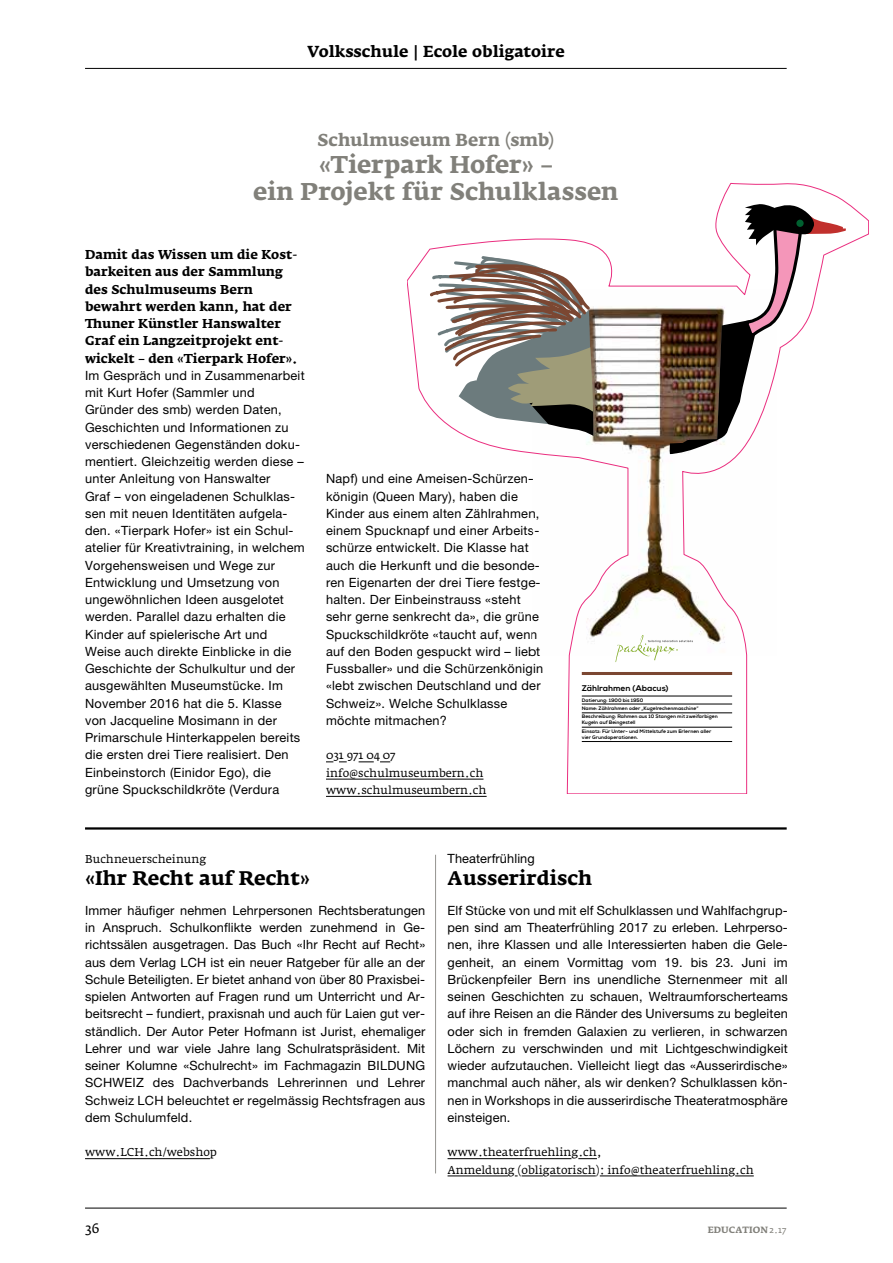
<style>
.page{position:relative;width:893px;height:1263px;background:#fff}
.page>*{position:absolute;margin:0;border:0;box-sizing:border-box;transform-origin:0 0}
.t1{font:700 24px/27px "Fedra Serif A Std";color:#81807a;text-align:center}
.t2{font:700 19.5px "Fedra Serif A Std";color:#000}
.t3{font:700 17.25px "Fedra Serif A Std";letter-spacing:.005em;color:#81807a}
.t4{font:700 15.75px "Fedra Serif A Std";color:#000}
.t5{font:13.5px "Fedra Serif A Std";color:#000}
.t6{font:12.75px/17.2px "Helvetica Neue LT Std";letter-spacing:.02em;color:#000;text-align:justify}
.t7{font:700 12.75px/17.2px "Fedra Serif A Std";color:#000}
.t8{font:11.25px/17.2px "Fedra Serif A Std";color:#000}
.t9{font:700 9px "Fedra Serif A Std";letter-spacing:.015em;color:#81807a}
.t10{font:800 8.25px "Nexa";color:#000}
.t11{font:800 4.95px/8.2px "Nexa";color:#000}
.s1{font-weight:400}
</style>
<div class="page">
<hr style="left:85px;top:68px;width:702px;height:1px;background:#000">
<hr style="left:85px;top:1208px;width:702px;height:1px;background:#000">
<hr style="left:85px;top:827px;width:702px;height:2px;background:#000">
<hr style="left:85px;top:1158px;width:125px;height:1px;background:#000">
<hr style="left:448px;top:1158px;width:123px;height:1px;background:#000">
<svg style="left:578px;top:1158px;width:19px;height:1px"></svg>
<hr style="left:448px;top:1175px;width:60px;height:1px;background:#000">
<svg style="left:515px;top:1175px;width:28px;height:1px"></svg>
<hr style="left:550px;top:1175px;width:46px;height:1px;background:#000">
<hr style="left:600px;top:1175px;width:128px;height:1px;background:#000">
<svg style="left:735px;top:1175px;width:19px;height:1px"></svg>
<svg style="left:359px;top:761px;width:15px;height:1px"></svg>
<hr style="left:326px;top:779px;width:157px;height:1px;background:#000">
<hr style="left:326px;top:796px;width:161px;height:1px;background:#000">
<svg style="left:407px;top:183px;width:462px;height:611px"></svg>
<hr style="left:582px;top:672px;width:150px;height:3px;background:#7b4732">
<svg style="left:615px;top:635px;width:78px;height:27px"></svg>
<hr style="left:582px;top:704px;width:150px;height:1px;background:#000">
<hr style="left:582px;top:713px;width:150px;height:1px;background:#000">
<hr style="left:582px;top:727px;width:150px;height:1px;background:#000">
<hr style="left:582px;top:741px;width:150px;height:1px;background:#000">
<hr style="left:582px;top:696px;width:150px;height:1px;background:#000">
<hr style="left:435px;top:855px;width:1px;height:318px;background:#959490">
<p class="t4" style="left:307px;top:42px;width:259px">Volksschule | Ecole obligatoire</p>
<h3 class="t3" style="left:317px;top:130px;width:238px">Schulmuseum Bern (smb)</h3>
<h1 class="t1" style="left:253px;top:151px;width:367px">«Tierpark Hofer» –<br>ein Projekt für Schulklassen</h1>
<p class="t7" style="left:85px;top:246px;width:214px">Damit das Wissen um die Kost&shy;barkeiten aus der Sammlung des Schulmuseums Bern bewahrt werden kann, hat der<br>Thuner Künstler Hanswalter<br>Graf ein Langzeitprojekt ent&shy;wickelt – den «Tierpark Hofer».</p>
<p class="t6" style="left:85px;top:367px;width:221px;text-align:left">Im Gespräch und in Zusammenarbeit mit Kurt Hofer (Sammler und Gründer des smb) werden Daten, Geschichten und Informationen zu verschiedenen Gegenständen doku&shy;mentiert. Gleichzeitig werden diese – unter Anleitung von Hanswalter<br>Graf – von eingeladenen Schulklas&shy;sen mit neuen Identitäten aufgela&shy;den. «Tierpark Hofer» ist ein Schul&shy;atelier für Kreativtraining, in welchem Vorgehensweisen und Wege zur Entwicklung und Umsetzung von ungewöhnlichen Ideen ausgelotet werden. Parallel dazu erhalten die Kinder auf spielerische Art und Weise auch direkte Einblicke in die Geschichte der Schulkultur und der ausgewählten Museumstücke. Im November 2016 hat die 5. Klasse von Jacqueline Mosimann in der Primarschule Hinterkappelen bereits die ersten drei Tiere realisiert. Den Einbeinstorch (Einidor Ego), die grüne Spuckschildkröte (Verdura</p>
<p class="t6" style="left:326px;top:470px;width:219px;text-align:left">Napf) und eine Ameisen-Schürzen&shy;königin (Queen Mary), haben die Kinder aus einem alten Zählrahmen, einem Spucknapf und einer Arbeits&shy;schürze entwickelt. Die Klasse hat auch die Herkunft und die besonde&shy;ren Eigenarten der drei Tiere festge&shy;halten. Der Einbeinstrauss «steht sehr gerne senkrecht da», die grüne Spuckschildkröte «taucht auf, wenn auf den Boden gespuckt wird – liebt Fussballer» und die Schürzenkönigin «lebt zwischen Deutschland und der Schweiz». Welche Schulklasse möchte mitmachen?</p>
<p class="t8" style="left:326px;top:747px;width:162px">031 971 04 07 info@schulmuseumbern.ch www.schulmuseumbern.ch</p>
<p class="t10" style="left:582px;top:683px;width:88px">Zählrahmen (Abacus)</p>
<p class="t11" style="left:582px;top:696px;width:137px">Datierung: 1900 bis 1950<br>Name: Zählrahmen oder „Kugelrechenmaschine“<br>Beschreibung: Rahmen aus 10 Stangen mit zweifarbigen</p>
<p class="t11" style="left:582px;top:718px;width:131px">Kugeln auf Beingestell<br>Einsatz: Für Unter- und Mittelstufe zum Erlernen aller</p>
<p class="t11" style="left:582px;top:733px;width:58px">vier Grundoperationen.</p>
<p class="t8" style="left:85px;top:850px;width:123px">Buchneuerscheinung</p>
<h2 class="t2" style="left:85px;top:867px;width:226px">«Ihr Recht auf Recht»</h2>
<p class="t6" style="left:85px;top:901px;width:342px">Immer häufiger nehmen Lehrpersonen Rechtsberatungen in Anspruch. Schulkonflikte werden zunehmend in Ge&shy;richtssälen ausgetragen. Das Buch «Ihr Recht auf Recht» aus dem Verlag LCH ist ein neuer Ratgeber für alle an der Schule Beteiligten. Er bietet anhand von über 80 Praxisbei&shy;spielen Antworten auf Fragen rund um Unterricht und Ar&shy;beitsrecht – fundiert, praxisnah und auch für Laien gut ver&shy;ständlich. Der Autor Peter Hofmann ist Jurist, ehemaliger Lehrer und war viele Jahre lang Schulratspräsident. Mit seiner Kolumne «Schulrecht» im Fachmagazin BILDUNG SCHWEIZ des Dachverbands Lehrerinnen und Lehrer Schweiz LCH beleuchtet er regelmässig Rechtsfragen aus dem Schulumfeld.</p>
<p class="t8" style="left:85px;top:1144px;width:133px">www.LCH.ch/webshop</p>
<p class="t6" style="left:448px;top:850px;width:89px">Theaterfrühling</p>
<h2 class="t2" style="left:448px;top:867px;width:146px">Ausserirdisch</h2>
<p class="t6" style="left:448px;top:901px;width:342px">Elf Stücke von und mit elf Schulklassen und Wahlfachgrup&shy;pen sind am Theaterfrühling 2017 zu erleben. Lehrperso&shy;nen, ihre Klassen und alle Interessierten haben die Gele&shy;genheit, an einem Vormittag vom 19. bis 23. Juni im Brückenpfeiler Bern ins unendliche Sternenmeer mit all seinen Geschichten zu schauen, Weltraumforscherteams auf ihre Reisen an die Ränder des Universums zu begleiten oder sich in fremden Galaxien zu verlieren, in schwarzen Löchern zu verschwinden und mit Lichtgeschwindigkeit wieder aufzutauchen. Vielleicht liegt das «Ausserirdische» manchmal auch näher, als wir denken? Schulklassen kön&shy;nen in Workshops in die ausserirdische Theateratmosphäre einsteigen.</p>
<p class="t8" style="left:448px;top:1144px;width:308px">www.theaterfruehling.ch,<br>Anmeldung (obligatorisch): info@theaterfruehling.ch</p>
<p class="t5" style="left:85px;top:1221px;width:16px">36</p>
<p class="t9" style="left:708px;top:1225px;width:80px">EDUCATION <span class="s1">2.17</span></p>
</div>
